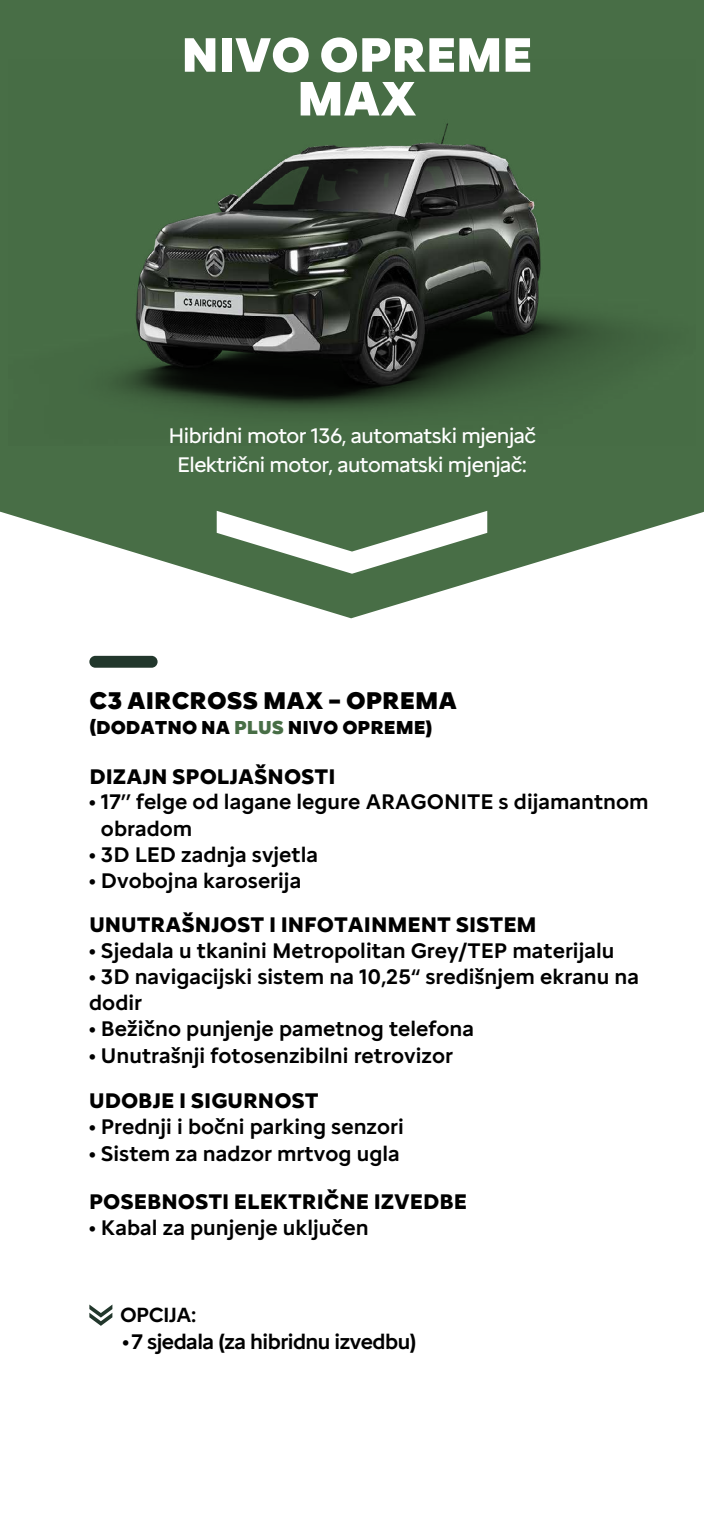
<style>
.page{position:relative;width:704px;height:1523px;background:#fff}
.page>*{position:absolute;margin:0;border:0;box-sizing:border-box;transform-origin:0 0}
.t1{font:900 50px/43.8px "Citroen Type";letter-spacing:-.01em;color:#fff;text-align:center}
.t2{font:900 25px "Citroen Type";color:#000}
.t3{font:500 21.88px/26.2px "Citroen Type";color:#000}
.t4{font:700 21.88px "Citroen Type";color:#000}
.t5{font:21.88px/29.2px "Citroen Type";letter-spacing:-.025em;color:#fff;text-align:center}
.t6{font:500 21.88px "Citroen Type";letter-spacing:-.025em;color:#000}
.t7{font:500 21.25px "Citroen Type";letter-spacing:-.03em;color:#000}
.t8{font:900 19.38px "Citroen Type";color:#000}
.s1{font-style:inherit}
.s2{color:#486e46}
.s3{font-weight:700}
</style>
<div class="page">
<svg style="left:0;top:0;width:703px;height:618px;fill:#486e46"></svg>
<img style="left:8px;top:59px;width:687px;height:387px">
<svg style="left:216px;top:511px;width:271px;height:63px"></svg>
<svg style="left:89px;top:1304px;width:23px;height:21px"></svg>
<div style="left:89px;top:656px;width:68px;height:12px;background:#22372c;border-radius:6px"></div>
<h1 class="t1" style="left:181px;top:30px;width:352px">NIVO OPREME<br>MAX</h1>
<p class="t5" style="left:168px;top:419px;width:369px">Hibridni motor 136, automatski mjenjač<br>Električni motor, automatski mjenjač<span class="s1">:</span></p>
<p class="t2" style="left:89px;top:682px;width:368px">C3 AIRCROSS MAX – OPREMA</p>
<p class="t8" style="left:89px;top:713px;width:344px">(DODATNO NA <span class="s2">PLUS</span> NIVO OPREME)</p>
<p class="t4" style="left:89px;top:760px;width:247px">DIZAJN SPOLJAŠNOSTI</p>
<p class="t3" style="left:101px;top:786px;width:549px;text-indent:-12px">• 17’’ felge od lagane legure ARAGONITE s dijamantnom obradom</p>
<p class="t3" style="left:89px;top:839px;width:230px">• 3D LED zadnja svjetla</p>
<p class="t3" style="left:89px;top:865px;width:213px">• Dvobojna karoserija</p>
<p class="t4" style="left:89px;top:908px;width:448px">UNUTRAŠNJOST I INFOTAINMENT SISTEM</p>
<p class="t3" style="left:89px;top:935px;width:526px">• Sjedala u tkanini Metropolitan Grey/TEP materijalu</p>
<p class="t3" style="left:89px;top:961px;width:551px">• 3D navigacijski sistem na 10,25“ središnjem ekranu na dodir</p>
<p class="t3" style="left:89px;top:1014px;width:386px">• Bežično punjenje pametnog telefona</p>
<p class="t3" style="left:89px;top:1030px;width:365px;line-height:45px">• Unutrašnji fotosenzibilni retrovizor<br><span class="s3">UDOBJE I</span> <span class="s3">SIGURNOST</span></p>
<p class="t3" style="left:89px;top:1112px;width:316px">• Prednji i bočni parking senzori</p>
<p class="t3" style="left:89px;top:1138px;width:312px">• Sistem za nadzor mrtvog ugla</p>
<p class="t4" style="left:89px;top:1185px;width:379px">POSEBNOSTI ELEKTRIČNE IZVEDBE</p>
<p class="t3" style="left:89px;top:1213px;width:281px">• Kabal za punjenje uključen</p>
<p class="t7" style="left:120px;top:1298px;width:78px">OPCIJA:</p>
<p class="t6" style="left:122px;top:1324px;width:295px">•7 sjedala (za hibridnu izvedbu)</p>
</div>
